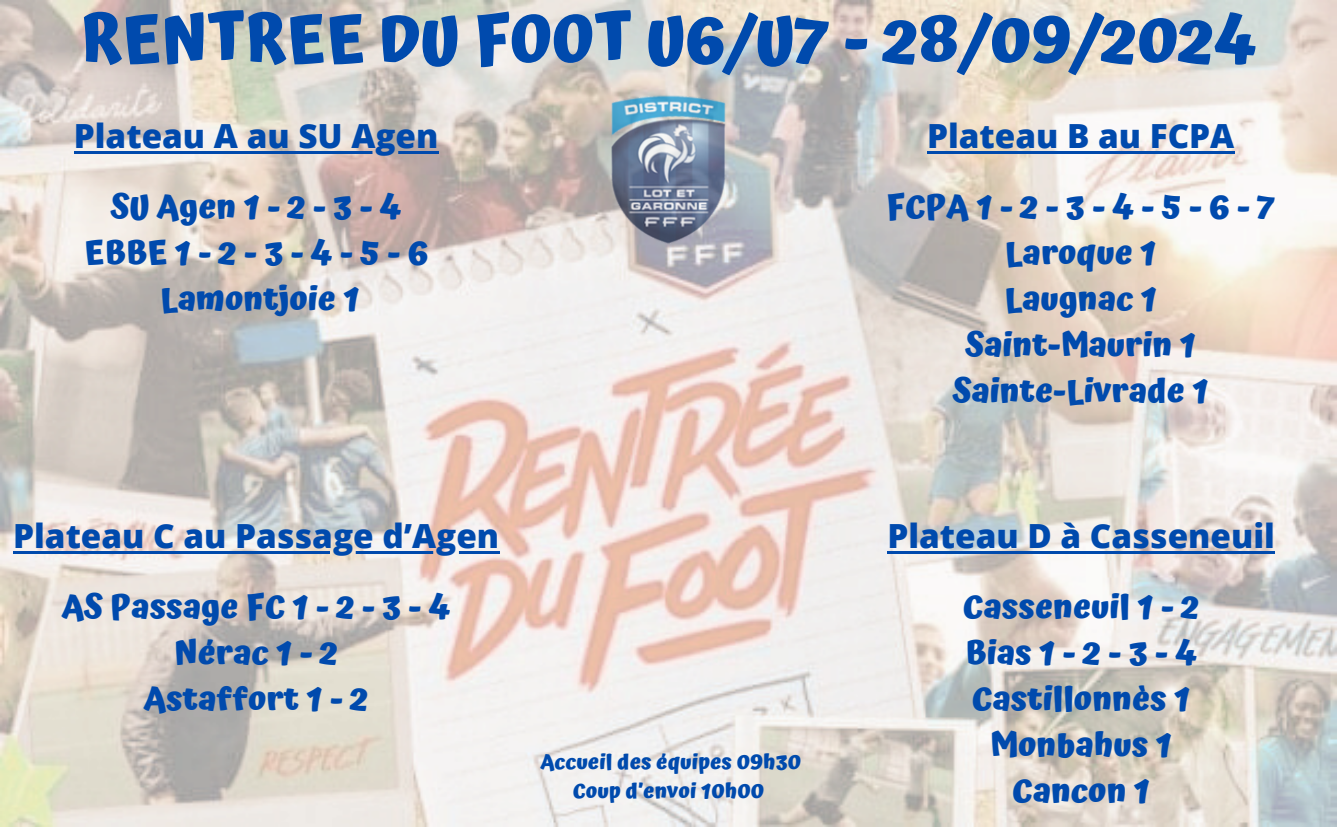
<style>
.page{position:relative;width:1337px;height:827px;background:#fff}
.page>*{position:absolute;margin:0;border:0;box-sizing:border-box;transform-origin:0 0}
.t1{font:700 64.75px "Atma";color:#004aad}
.t2{font:700 33.25px/45.9px "Atma";color:#004aad;text-align:center}
.t3{font:800 33.25px "Open Sans";color:#004aad}
.t4{font:700 21px "Atma";color:#004aad}
</style>
<div class="page">
<img style="left:0;top:0;width:1336px;height:827px">
<hr style="left:74px;top:151px;width:364px;height:2px;background:#004aad">
<hr style="left:13px;top:551px;width:486px;height:3px;background:#004aad">
<hr style="left:926px;top:151px;width:308px;height:2px;background:#004aad">
<hr style="left:887px;top:551px;width:387px;height:3px;background:#004aad">
<img style="left:582px;top:79px;width:173px;height:186px">
<p class="t1" style="left:80px;top:1px;width:1177px">RENTREE DU FOOT U6/U7 - 28/09/2024</p>
<h1 class="t3" style="left:74px;top:113px;width:366px">Plateau A au SU Agen</h1>
<p class="t2" style="left:84px;top:183px;width:345px">SUAgen1-2-3-4<br>EBBE1-2-3-4-5-6<br>Lamontjoie 1</p>
<h2 class="t3" style="left:13px;top:513px;width:487px">Plateau C au Passage d’Agen</h2>
<h2 class="t2" style="left:62px;top:583px;width:390px">ASPassageFC1-2-3-4<br>Nérac 1 - 2<br>Astaffort 1 - 2</h2>
<h2 class="t4" style="left:540px;top:749px;width:262px">Accueil des équipes 09h30</h2>
<h2 class="t4" style="left:572px;top:778px;width:193px">Coup d’envoi 10h00</h2>
<h2 class="t3" style="left:926px;top:113px;width:309px">Plateau B au FCPA</h2>
<h2 class="t2" style="left:886px;top:183px;width:390px">FCPA1-2-3-4-5-6-7<br>Laroque 1<br>Laugnac 1<br>Saint-Maurin 1<br>Sainte-Livrade 1</h2>
<h2 class="t3" style="left:887px;top:513px;width:389px">Plateau D à Casseneuil</h2>
<h2 class="t2" style="left:962px;top:583px;width:238px">Casseneuil 1 - 2<br>Bias1-2-3-4<br>Castillonnès 1<br>Monbahus 1<br>Cancon 1</h2>
</div>
